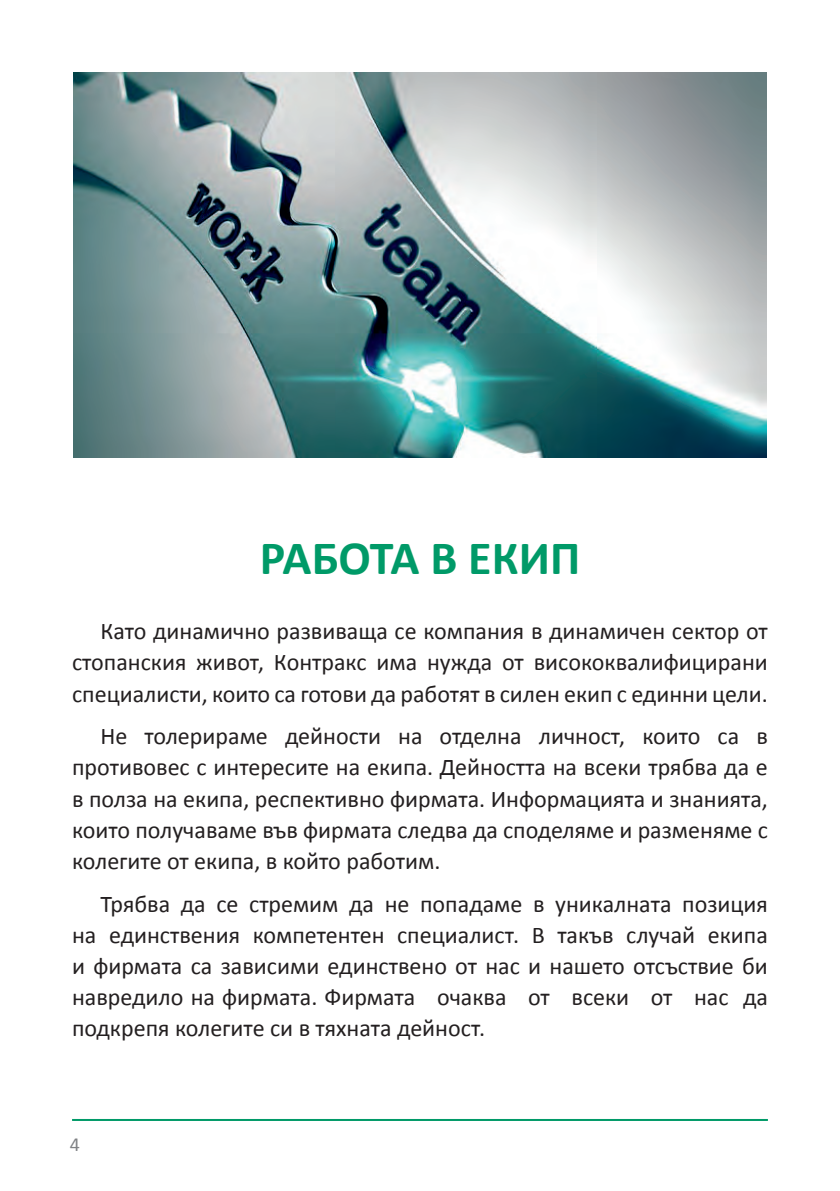
<style>
.page{position:relative;width:840px;height:1191px;background:#fff}
.page>*{position:absolute;margin:0;border:0;box-sizing:border-box;transform-origin:0 0}
.t1{font:700 48px "Calibri";color:#009a68}
.t2{font:24px/31.2px "Calibri";color:#231f20;text-align:justify}
.t3{font:20px "Calibri";color:#808285}
</style>
<div class="page">
<hr style="left:72px;top:1119px;width:695px;height:2px;background:#009a68">
<img style="left:74px;top:72px;width:691px;height:386px">
<p class="t1" style="left:259px;top:527px;width:322px">РАБОТА В ЕКИП</p>
<p class="t2" style="left:72px;top:615px;width:697px;text-indent:28px">Като динамично развиваща се компания в динамичен сектор от стопанския живот, Контракс има нужда от висококвалифицирани специалисти, които са готови да работят в силен екип с единни цели.</p>
<p class="t2" style="left:72px;top:720px;width:697px;text-indent:28px">Не толерираме дейности на отделна личност, които са в противовес с интересите на екипа. Дейността на всеки трябва да е в полза на екипа, респективно фирмата. Информацията и знанията, които получаваме във фирмата следва да споделяме и разменяме с колегите от екипа, в който работим.</p>
<p class="t2" style="left:72px;top:888px;width:697px;text-indent:28px">Трябва да се стремим да не попадаме в уникалната позиция на единствения компетентен специалист. В такъв случай екипа и фирмата са зависими единствено от нас и нашето отсъствие би навредило на фирмата. Фирмата очаква от всеки от нас да подкрепя колегите си в тяхната дейност.</p>
<p class="t3" style="left:70px;top:1131px;width:12px">4</p>
</div>
